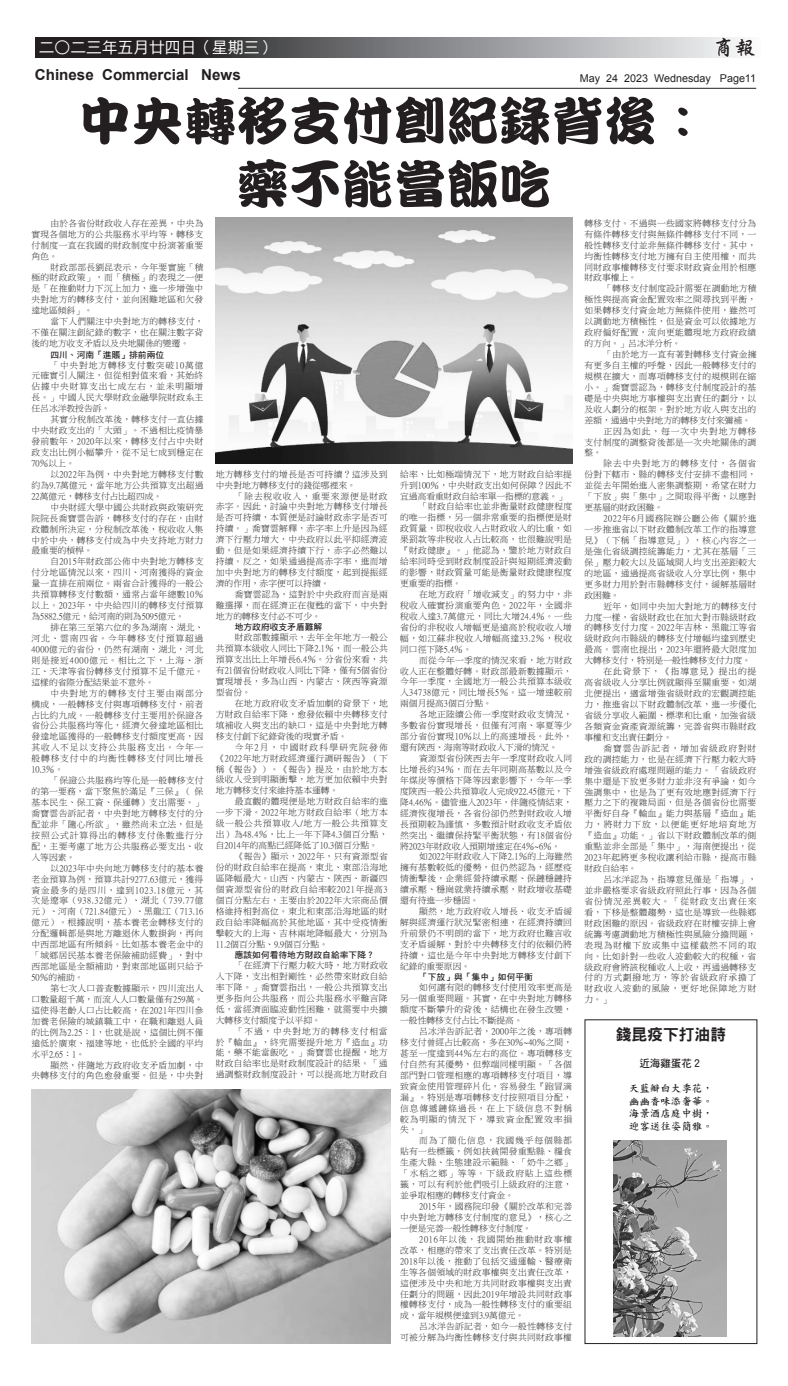
<style>
.page{position:relative;width:788px;height:1386px;background:#fff}
.page>*{position:absolute;margin:0;border:0;box-sizing:border-box;transform-origin:0 0}
._9{font:52.5px "DF Kan Ting Liu Std W9";color:#231f20}
.t1{font:21.26px "DF Xing Kai Std W5";color:#231f20}
.t2{font:15.75px "DF Hei Std W5";color:#fff}
.家屬{font:15.75px "DF Hei Std W9";color:#231f20}
.t3{font:700 15.14px "Arial";color:#231f20}
.t4{font:10.76px "Arial";color:#231f20}
.楷體{font:10.5px "DF Kai Shu Std W7";color:#231f20}
.粗黑{font:10.5px "DF Hei Std W7";color:#231f20}
._3{font:8.75px/10.9px "P Ming Li U";letter-spacing:.035em;color:#231f20;text-align:justify}
._8{font:8.75px "DF Hei Std W7";color:#231f20}
</style>
<div class="page">
<svg style="left:36px;top:37px;width:677px;height:20px;background:#727274"></svg>
<svg style="left:713px;top:37px;width:28px;height:21px"></svg>
<hr style="left:238px;top:88px;width:518px;height:1px;background:#231f20">
<img style="left:613px;top:1140px;width:113px;height:197px">
<img style="left:216px;top:217px;width:356px;height:246px">
<img style="left:32px;top:1090px;width:358px;height:254px">
<p class="t2" style="left:39px;top:39px;width:238px">二○二三年五月廿四日（星期三）</p>
<p class="t1" style="left:713px;top:36px;width:44px">商報</p>
<p class="t3" style="left:35px;top:65px;width:207px">Chinese Commercial News</p>
<p class="t4" style="left:580px;top:71px;width:178px">May 24 2023 Wednesday Page11</p>
<p class="_9" style="left:79px;top:92px;width:631px">中央轉移支付創紀錄背後：</p>
<p class="_9" style="left:236px;top:155px;width:316px">藥不能當飯吃</p>
<p class="_3" style="left:32px;top:218px;width:173px;text-indent:19px">由於各省份財政收入存在差異，中央為實現各個地方的公共服務水平均等，轉移支付制度一直在我國的財政制度中扮演著重要角色。</p>
<p class="_3" style="left:32px;top:261px;width:173px;text-indent:19px">財政部部長劉昆表示，今年要實施「積極的財政政策」，而「積極」的表現之一便是「在推動財力下沉上加力，進一步增強中央對地方的轉移支付，並向困難地區和欠發達地區傾斜」。</p>
<p class="_3" style="left:32px;top:316px;width:173px;text-indent:19px">當下人們關注中央對地方的轉移支付，不僅在關注創紀錄的數字，也在關注數字背後的地方收支矛盾以及央地關係的變遷。</p>
<p class="_8" style="left:50px;top:350px;width:115px">四川、河南「進賬」排前兩位</p>
<p class="_3" style="left:32px;top:359px;width:173px;text-indent:19px">「中央對地方轉移支付數突破10萬億元確實引人關注，但從相對值來看，其始終佔據中央財算支出七成左右，並未明顯增長。」中國人民大學財政金融學院財政系主任呂冰洋教授告訴。</p>
<p class="_3" style="left:32px;top:414px;width:173px;text-indent:19px">其實分稅制改革後，轉移支付一直佔據中央財政支出的「大頭」。不過相比疫情暴發前數年，2020年以來，轉移支付占中央財政支出比例小幅攀升，從不足七成到穩定在70％以上。</p>
<p class="_3" style="left:32px;top:469px;width:173px;text-indent:19px">以2022年為例，中央對地方轉移支付數約為9.7萬億元，當年地方公共預算支出超過22萬億元，轉移支付占比超四成。</p>
<p class="_3" style="left:32px;top:502px;width:173px;text-indent:19px">中央財經大學中國公共財政與政策研究院院長喬寶雲告訴，轉移支付的存在，由財政體制所決定，分稅制改革後，稅收收入集中於中央，轉移支付成為中央支持地方財力最重要的槓桿。</p>
<p class="_3" style="left:32px;top:556px;width:173px;text-indent:19px">自2015年財政部公佈中央對地方轉移支付分地區情況以來，四川、河南獲得的資金量一直排在前兩位。兩省合計獲得的一般公共預算轉移支付數額，通常占當年總數10％以上。2023年，中央給四川的轉移支付預算為5882.5億元，給河南的則為5095億元。</p>
<p class="_3" style="left:32px;top:622px;width:173px;text-indent:19px">排在第三至第六位的多為湖南、湖北、河北、雲南四省。今年轉移支付預算超過4000億元的省份，仍然有湖南、湖北，河北則是接近4000億元。相比之下，上海、浙江、天津等省份轉移支付預算不足千億元。這樣的省際分配結果並不意外。</p>
<p class="_3" style="left:32px;top:688px;width:173px;text-indent:19px">中央對地方的轉移支付主要由兩部分構成，一般轉移支付與專項轉移支付，前者占比約九成。一般轉移支付主要用於保證各省份公共服務均等化，經濟欠發達地區相比發達地區獲得的一般轉移支付額度更高，因其收入不足以支持公共服務支出。今年一般轉移支付中的均衡性轉移支付同比增長10.3％。</p>
<p class="_3" style="left:32px;top:775px;width:173px;text-indent:19px">「保證公共服務均等化是一般轉移支付的第一要務，當下聚焦於滿足『三保』（ 保基本民生、保工資、保運轉）支出需要。」喬寶雲告訴記者，中央對地方轉移支付的分配並非「隨心所欲」，雖然尚未立法，但是按照公式計算得出的轉移支付係數進行分配，主要考慮了地方公共服務必要支出、收入等因素。</p>
<p class="_3" style="left:32px;top:863px;width:173px;text-indent:19px">以2023年中央向地方轉移支付的基本養老金預算為例，預算共計9277.63億元，獲得資金最多的是四川，達到1023.18億元，其次是遼寧（938.32億元）、湖北（739.77億元）、河南（721.84億元）、黑龍江（713.16億元）。根據說明，基本養老金轉移支付的分配邏輯都是與地方離退休人數掛鉤，再向中西部地區有所傾斜。比如基本養老金中的「城鄉居民基本養老保險補助經費」，對中西部地區是全額補助，對東部地區則只給予50％的補助。</p>
<p class="_3" style="left:32px;top:983px;width:173px;text-indent:19px">第七次人口普查數據顯示，四川流出人口數量超千萬，而流入人口數量僅有259萬。這使得老齡人口占比較高，在2021年四川參加養老保險的城鎮職工中，在職和離退人員的比例為2.25：1，也就是說，這個比例不僅遠低於廣東、福建等地，也低於全國的平均水平2.65：1。</p>
<p class="_3" style="left:32px;top:1059px;width:173px;text-align:right">顯然，伴隨地方政府收支矛盾加劇，中<br>央轉移支付的角色愈發重要。但是，中央對</p>
<p class="_3" style="left:584px;top:218px;width:173px">轉移支付。不過與一些國家將轉移支付分為有條件轉移支付與無條件轉移支付不同，一般性轉移支付並非無條件轉移支付。其中，均衡性轉移支付地方擁有自主使用權，而共同財政事權轉移支付要求財政資金用於相應財政事權上。</p>
<p class="_3" style="left:584px;top:283px;width:173px;text-indent:19px">「轉移支付制度設計需要在調動地方積極性與提高資金配置效率之間尋找到平衡，如果轉移支付資金地方無條件使用，雖然可以調動地方積極性，但是資金可以依據地方政府偏好配置，流向更能體現地方政府政績的方向。」呂冰洋分析。</p>
<p class="_3" style="left:584px;top:349px;width:173px;text-indent:19px">「由於地方一直有著對轉移支付資金擁有更多自主權的呼聲，因此一般轉移支付的規模在擴大，而專項轉移支付的規模則在縮小。」喬寶雲認為，轉移支付制度設計的基礎是中央與地方事權與支出責任的劃分，以及收入劃分的框架。對於地方收入與支出的差額，通過中央對地方的轉移支付來彌補。</p>
<p class="_3" style="left:584px;top:425px;width:173px;text-indent:19px">正因為如此，每一次中央對地方轉移支付制度的調整背後都是一次央地關係的調整。</p>
<p class="_3" style="left:584px;top:458px;width:173px;text-indent:19px">除去中央對地方的轉移支付，各個省份對下轄市、縣的轉移支付安排不盡相同，並從去年開始進入密集調整期，希望在財力「下放」與「集中」之間取得平衡，以應對更基層的財政困難。</p>
<p class="_3" style="left:584px;top:513px;width:173px;text-indent:19px">2022年6月國務院辦公廳公佈《關於進一步推進省以下財政體制改革工作的指導意見》（下稱「指導意見」），核心內容之一是強化省級調控統籌能力，尤其在基層「三保」壓力較大以及區域間人均支出差距較大的地區，通過提高省級收入分享比例，集中更多財力用於對市縣轉移支付，緩解基層財政困難。</p>
<p class="_3" style="left:584px;top:600px;width:173px;text-indent:19px">近年，如同中央加大對地方的轉移支付力度一樣，省級財政也在加大對市縣級財政的轉移支付力度。2022年吉林、黑龍江等省級財政向市縣級的轉移支付增幅均達到歷史最高。雲南也提出，2023年還將最大限度加大轉移支付，特別是一般性轉移支付力度。</p>
<p class="_3" style="left:584px;top:666px;width:173px;text-indent:19px">在此背景下，《指導意見》提出的提高省級收入分享比例就顯得至關重要。如湖北便提出，適當增強省級財政的宏觀調控能力，推進省以下財政體制改革，進一步優化省級分享收入範圍、標準和比重，加強省級各類資金資產資源統籌，完善省與市縣財政事權和支出責任劃分。</p>
<p class="_3" style="left:584px;top:743px;width:173px;text-indent:19px">喬寶雲告訴記者，增加省級政府對財政的調控能力，也是在經濟下行壓力較大時增強省級政府處理問題的能力。「省級政府集中還是下放更多財力並非沒有爭論，如今強調集中，也是為了更有效地應對經濟下行壓力之下的複雜局面，但是各個省份也需要平衡好自身『輸血』能力與基層『造血』能力，將財力下放，以便能更好地培育地方『造血』功能。」省以下財政體制改革的側重點並非全部是「集中」，海南便提出，從2023年起將更多稅收讓利給市縣，提高市縣財政自給率。</p>
<p class="_3" style="left:584px;top:874px;width:173px;text-indent:19px">呂冰洋認為，指導意見僅是「指導」，並非嚴格要求省級政府照此行事，因為各個省份情況差異較大。「從財政支出責任來看，下移是整體趨勢，這也是導致一些縣鄉財政困難的原因。省級政府在財權安排上會統籌考慮調動地方積極性與風險分擔問題，表現為財權下放或集中這樣截然不同的取向。比如針對一些收入波動較大的稅種，省級政府會將該稅種收入上收，再通過轉移支付的方式劃撥地方，等於省級政府承擔了財政收入波動的風險，更好地保障地方財力。」</p>
<p class="_3" style="left:400px;top:469px;width:173px">給率，比如極端情況下，地方財政自給率提升到100％，中央財政支出如何保障？因此不宜過高看重財政自給率單一指標的意義。」</p>
<p class="_3" style="left:400px;top:501px;width:173px;text-indent:19px">「財政自給率也並非衡量財政健康程度的唯一指標，另一個非常重要的指標便是財政質量，即稅收收入占財政收入的比重，如果罰款等非稅收入占比較高，也很難說明是『財政健康』。」他認為，鑒於地方財政自給率同時受到財政制度設計與短期經濟波動的影響，財政質量可能是衡量財政健康程度更重要的指標。</p>
<p class="_3" style="left:400px;top:589px;width:173px;text-indent:19px">在地方政府「增收減支」的努力中，非稅收入確實扮演重要角色。2022年，全國非稅收入達3.7萬億元，同比大增24.4％。一些省份的非稅收入增幅更是遠高於稅收收入增幅，如江蘇非稅收入增幅高達33.2％，稅收同口徑下降5.4％。</p>
<p class="_3" style="left:400px;top:655px;width:173px;text-indent:19px">而從今年一季度的情況來看，地方財政收入正在整體好轉。財政部最新數據顯示，今年一季度，全國地方一般公共預算本級收入34738億元，同比增長5％。這一增速較前兩個月提高3個百分點。</p>
<p class="_3" style="left:400px;top:709px;width:173px;text-indent:19px">各地正陸續公佈一季度財政收支情況，多數省份實現增長，但僅有河南、寧夏等少部分省份實現10％以上的高速增長。此外，還有陝西、海南等財政收入下滑的情況。</p>
<p class="_3" style="left:400px;top:753px;width:173px;text-indent:19px">資源型省份陝西去年一季度財政收入同比增長約34％，而在去年同期高基數以及今年煤炭等價格下降等因素影響下，今年一季度陝西一般公共預算收入完成922.45億元，下降4.46％。儘管進入2023年，伴隨疫情結束，經濟恢復增長，各省份卻仍然對財政收入增長預期較為謹慎，多數預計財政收支矛盾依然突出、繼續保持緊平衡狀態，有18個省份將2023年財政收入預期增速定在4％~6％。</p>
<p class="_3" style="left:400px;top:851px;width:173px;text-indent:19px">如2022年財政收入下降2.1％的上海雖然擁有基數較低的優勢，但仍然認為，經歷疫情衝擊後，企業經營持續承壓、保鏈穩鏈持續承壓、穩崗就業持續承壓，財政增收基礎還有待進一步穩固。</p>
<p class="_3" style="left:400px;top:906px;width:173px;text-indent:19px">顯然，地方政府收入增長、收支矛盾緩解與經濟運行狀況緊密相連，在經濟持續回升前景仍不明朗的當下，地方政府也難言收支矛盾緩解，對於中央轉移支付的依賴仍將持續，這也是今年中央對地方轉移支付創下紀錄的重要原因。</p>
<p class="_8" style="left:419px;top:972px;width:115px">「下放」與「集中」如何平衡</p>
<p class="_3" style="left:400px;top:982px;width:173px;text-indent:19px">如何讓有限的轉移支付使用效率更高是另一個重要問題。其實，在中央對地方轉移額度不斷攀升的背後，結構也在發生改變，一般性轉移支付占比不斷提高。</p>
<p class="_3" style="left:400px;top:1026px;width:173px;text-indent:19px">呂冰洋告訴記者，2000年之後，專項轉移支付曾經占比較高，多在30％~40％之間，甚至一度達到44％左右的高位。專項轉移支付自然有其優勢，但弊端同樣明顯。「各個部門對口管理相應的專項轉移支付項目，導致資金使用管理碎片化，容易發生『跑冒滴漏』。特別是專項轉移支付按照項目分配，信息傳遞鏈條過長，在上下級信息不對稱較為明顯的情況下，導致資金配置效率損失。」</p>
<p class="_3" style="left:400px;top:1135px;width:173px;text-indent:19px">而為了簡化信息，我國幾乎每個縣都貼有一些標籤，例如扶貧開發重點縣、糧食生產大縣、生態建設示範縣、「奶牛之鄉」「水稻之鄉」等等。下級政府貼上這些標籤，可以有利於他們吸引上級政府的注意，並爭取相應的轉移支付資金。</p>
<p class="_3" style="left:400px;top:1201px;width:173px;text-indent:19px">2015年，國務院印發《關於改革和完善中央對地方轉移支付制度的意見》，核心之一便是完善一般性轉移支付制度。</p>
<p class="_3" style="left:400px;top:1234px;width:173px;text-indent:19px">2016年以後，我國開始推動財政事權改革，相應的帶來了支出責任改革。特別是2018年以後，推動了包括交通運輸、醫療衛生等各個領域的財政事權與支出責任改革，這便涉及中央和地方共同財政事權與支出責任劃分的問題，因此2019年增設共同財政事權轉移支付，成為一般性轉移支付的重要組成，當年規模便達到3.9萬億元。</p>
<p class="_3" style="left:400px;top:1321px;width:173px;text-align:right">呂冰洋告訴記者，如今一般性轉移支付<br>可被分解為均衡性轉移支付與共同財政事權</p>
<p class="_3" style="left:216px;top:469px;width:173px">地方轉移支付的增長是否可持續？這涉及到中央對地方轉移支付的錢從哪裡來。</p>
<p class="_3" style="left:216px;top:490px;width:173px;text-indent:19px">「除去稅收收入，重要來源便是財政赤字。因此，討論中央對地方轉移支付增長是否可持續，本質便是討論財政赤字是否可持續。」喬寶雲解釋，赤字率上升是因為經濟下行壓力增大，中央政府以此平抑經濟波動，但是如果經濟持續下行，赤字必然難以持續。反之，如果通過提高赤字率，進而增加中央對地方的轉移支付額度，起到提振經濟的作用，赤字便可以持續。</p>
<p class="_3" style="left:216px;top:589px;width:173px;text-indent:19px">喬寶雲認為，這對於中央政府而言是兩難選擇，而在經濟正在復甦的當下，中央對地方的轉移支付必不可少。</p>
<p class="_8" style="left:235px;top:622px;width:89px">地方政府收支矛盾難解</p>
<p class="_3" style="left:216px;top:632px;width:173px;text-indent:19px">財政部數據顯示，去年全年地方一般公共預算本級收入同比下降2.1％，而一般公共預算支出比上年增長6.4％。分省份來看，共有21個省份財政收入同比下降，僅有5個省份實現增長，多為山西、內蒙古、陝西等資源型省份。</p>
<p class="_3" style="left:216px;top:698px;width:173px;text-indent:19px">在地方政府收支矛盾加劇的背景下，地方財政自給率下降，愈發依賴中央轉移支付填補收入與支出的缺口，這是中央對地方轉移支付創下紀錄背後的現實矛盾。</p>
<p class="_3" style="left:216px;top:742px;width:173px;text-indent:19px">今年2月，中國財政科學研究院發佈《2022年地方財政經濟運行調研報告》（下稱《報告》）。《報告》提及，由於地方本級收入受到明顯衝擊，地方更加依賴中央對地方轉移支付來維持基本運轉。</p>
<p class="_3" style="left:216px;top:796px;width:173px;text-indent:19px">最直觀的體現便是地方財政自給率的進一步下滑。2022年地方財政自給率（地方本級一般公共預算收入/地方一般公共預算支出）為48.4％，比上一年下降4.3個百分點，自2014年的高點已經降低了10.3個百分點。</p>
<p class="_3" style="left:216px;top:851px;width:173px;text-indent:19px">《報告》顯示，2022年，只有資源型省份的財政自給率在提高，東北、東部沿海地區降幅最大。山西、內蒙古、陝西、新疆四個資源型省份的財政自給率較2021年提高3個百分點左右，主要由於2022年大宗商品價格維持相對高位。東北和東部沿海地區的財政自給率降幅高於其他地區，其中受疫情衝擊較大的上海、吉林兩地降幅最大，分別為11.2個百分點、9.9個百分點。</p>
<p class="_8" style="left:235px;top:950px;width:141px">應該如何看待地方財政自給率下降？</p>
<p class="_3" style="left:216px;top:960px;width:173px;text-indent:19px">「在經濟下行壓力較大時，地方財政收入下降，支出相對剛性，必然帶來財政自給率下降。」喬寶雲指出，一般公共預算支出更多指向公共服務，而公共服務水平難言降低，當經濟面臨波動性困難，就需要中央擴大轉移支付額度予以平抑。</p>
<p class="_3" style="left:216px;top:1026px;width:173px;text-indent:19px">「不過，中央對地方的轉移支付相當於『輸血』，終究需要提升地方『造血』功能，藥不能當飯吃。」喬寶雲也提醒，地方財政自給率也是財政制度設計的結果。「通過調整財政制度設計，可以提高地方財政自</p>
<p class="家屬" style="left:615px;top:1026px;width:112px">錢昆疫下打油詩</p>
<p class="粗黑" style="left:639px;top:1058px;width:64px">近海雞蛋花２</p>
<p class="楷體" style="left:629px;top:1083px;width:85px">天藍瓣白大季花，</p>
<p class="楷體" style="left:629px;top:1095px;width:85px">幽幽香味添奢華。</p>
<p class="楷體" style="left:629px;top:1108px;width:85px">海景酒店庭中樹，</p>
<p class="楷體" style="left:629px;top:1121px;width:85px">迎客送往姿簡雅。</p>
</div>
